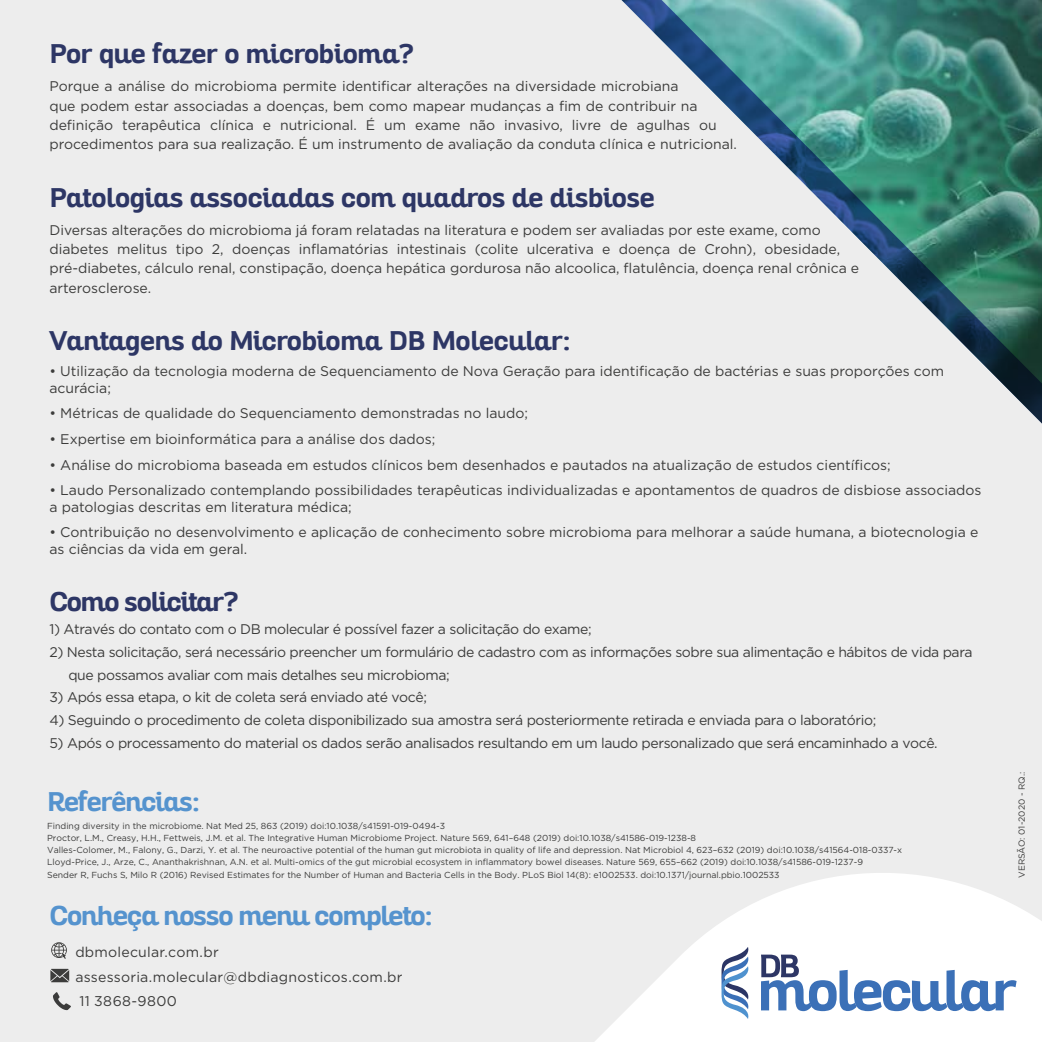
<style>
.page{position:relative;width:1042px;height:1042px;background:#ededed}
.page>*{position:absolute;margin:0;border:0;box-sizing:border-box;transform-origin:0 0}
.t1{font:700 26.43px "Altair";letter-spacing:-.03em;color:#5593ce}
.t2{font:700 26.25px "Altair";color:#2d3665}
.t3{font:700 26.25px "Altair";letter-spacing:-.03em;color:#2d3665}
.t4{font:700 26.25px "Altair";letter-spacing:-.03em;color:#5593ce}
.t5{font:14.17px/24.7px "Gotham";letter-spacing:.015em;color:#3c3c3b}
.t6{font:14px/19.2px "Gotham";color:#3c3c3b}
.t7{font:14px/22.8px "Gotham";letter-spacing:-.03em;color:#3c3c3b}
.t8{font:8.75px/12.2px "Gotham";color:#3c3c3b}
</style>
<div class="page">
<svg style="left:595px;top:873px;width:447px;height:169px;fill:#fff"></svg>
<svg style="left:721px;top:947px;width:31px;height:72px;background:#b2c3db"></svg>
<svg style="left:761px;top:954px;width:255px;height:57px;background:#b6c8e1"></svg>
<svg style="left:51px;top:942px;width:16px;height:17px"></svg>
<svg style="left:53px;top:992px;width:18px;height:18px"></svg>
<svg style="left:50px;top:969px;width:19px;height:13px"></svg>
<svg style="left:621px;top:0;width:421px;height:423px"></svg>
<h2 class="t2" style="left:49px;top:37px;width:365px">Por que fazer o microbioma?</h2>
<p class="t6" style="left:49px;top:77px;width:689px">Porque a análise do microbioma permite identificar alterações na diversidade microbiana<br>que podem estar associadas a doenças, bem como mapear mudanças a fim de contribuir na definição terapêutica clínica e nutricional. É um exame não invasivo, livre de agulhas ou procedimentos para sua realização. É um instrumento de avaliação da conduta clínica e nutricional.</p>
<h2 class="t2" style="left:49px;top:181px;width:607px">Patologias associadas com quadros de disbiose</h2>
<p class="t6" style="left:49px;top:220px;width:811px">Diversas alterações do microbioma já foram relatadas na literatura e podem ser avaliadas por este exame, como diabetes melitus tipo 2, doenças inflamatórias intestinais (colite ulcerativa e doença de Crohn), obesidade, pré-diabetes, cálculo renal, constipação, doença hepática gordurosa não alcoolica, flatulência, doença renal crônica e arterosclerose.</p>
<h2 class="t2" style="left:49px;top:324px;width:523px">Vantagens do Microbioma DB Molecular:</h2>
<p class="t6" style="left:49px;top:362px;width:896px;line-height:16.8px">• Utilização da tecnologia moderna de Sequenciamento de Nova Geração para identificação de bactérias e suas proporções com acurácia;</p>
<p class="t6" style="left:49px;top:403px;width:480px">• Métricas de qualidade do Sequenciamento demonstradas no laudo;</p>
<p class="t6" style="left:49px;top:429px;width:387px">• Expertise em bioinformática para a análise dos dados;</p>
<p class="t6" style="left:49px;top:455px;width:843px">• Análise do microbioma baseada em estudos clínicos bem desenhados e pautados na atualização de estudos científicos;</p>
<p class="t6" style="left:49px;top:481px;width:933px;line-height:16.8px">• Laudo Personalizado contemplando possibilidades terapêuticas individualizadas e apontamentos de quadros de disbiose associados a patologias descritas em literatura médica;</p>
<p class="t6" style="left:49px;top:524px;width:930px;line-height:16.8px">• Contribuição no desenvolvimento e aplicação de conhecimento sobre microbioma para melhorar a saúde humana, a biotecnologia e as ciências da vida em geral.</p>
<h2 class="t3" style="left:49px;top:585px;width:190px">Como solicitar?</h2>
<p class="t7" style="left:49px;top:617px;width:544px">1) Através do contato com o DB molecular é possível fazer a solicitação do exame;</p>
<p class="t7" style="left:68px;top:640px;width:906px;text-indent:-19px">2) Nesta solicitação, será necessário preencher um formulário de cadastro com as informações sobre sua alimentação e hábitos de vida para que possamos avaliar com mais detalhes seu microbioma;</p>
<p class="t7" style="left:49px;top:686px;width:379px">3) Após essa etapa, o kit de coleta será enviado até você;</p>
<p class="t7" style="left:49px;top:708px;width:828px">4) Seguindo o procedimento de coleta disponibilizado sua amostra será posteriormente retirada e enviada para o laboratório;</p>
<p class="t7" style="left:49px;top:731px;width:890px">5) Após o processamento do material os dados serão analisados resultando em um laudo personalizado que será encaminhado a você.</p>
<h2 class="t4" style="left:47px;top:784px;width:155px">Referências:</h2>
<p class="t8" style="left:47px;top:819px;width:856px">Finding diversity in the microbiome. Nat Med 25, 863 (2019) doi:10.1038/s41591-019-0494-3<br>Proctor, L.M., Creasy, H.H., Fettweis, J.M. et al. The Integrative Human Microbiome Project. Nature 569, 641–648 (2019) doi:10.1038/s41586-019-1238-8<br>Valles-Colomer, M., Falony, G., Darzi, Y. et al. The neuroactive potential of the human gut microbiota in quality of life and depression. Nat Microbiol 4, 623–632 (2019) doi:10.1038/s41564-018-0337-x Lloyd-Price, J., Arze, C., Ananthakrishnan, A.N. et al. Multi-omics of the gut microbial ecosystem in inflammatory bowel diseases. Nature 569, 655–662 (2019) doi:10.1038/s41586-019-1237-9<br>Sender R, Fuchs S, Milo R (2016) Revised Estimates for the Number of Human and Bacteria Cells in the Body. PLoS Biol 14(8): e1002533. doi:10.1371/journal.pbio.1002533</p>
<h1 class="t1" style="left:50px;top:898px;width:385px">Conheça nosso menu completo:</h1>
<p class="t5" style="left:75px;top:939px;width:329px">dbmolecular.com.br assessoria.molecular@dbdiagnosticos.com.br<br>11 3868-9800</p>
<p class="t8" style="left:1015px;top:878px;width:107px;rotate:-90deg">VERSÃO: 01-2020 - RQ.:</p>
</div>
